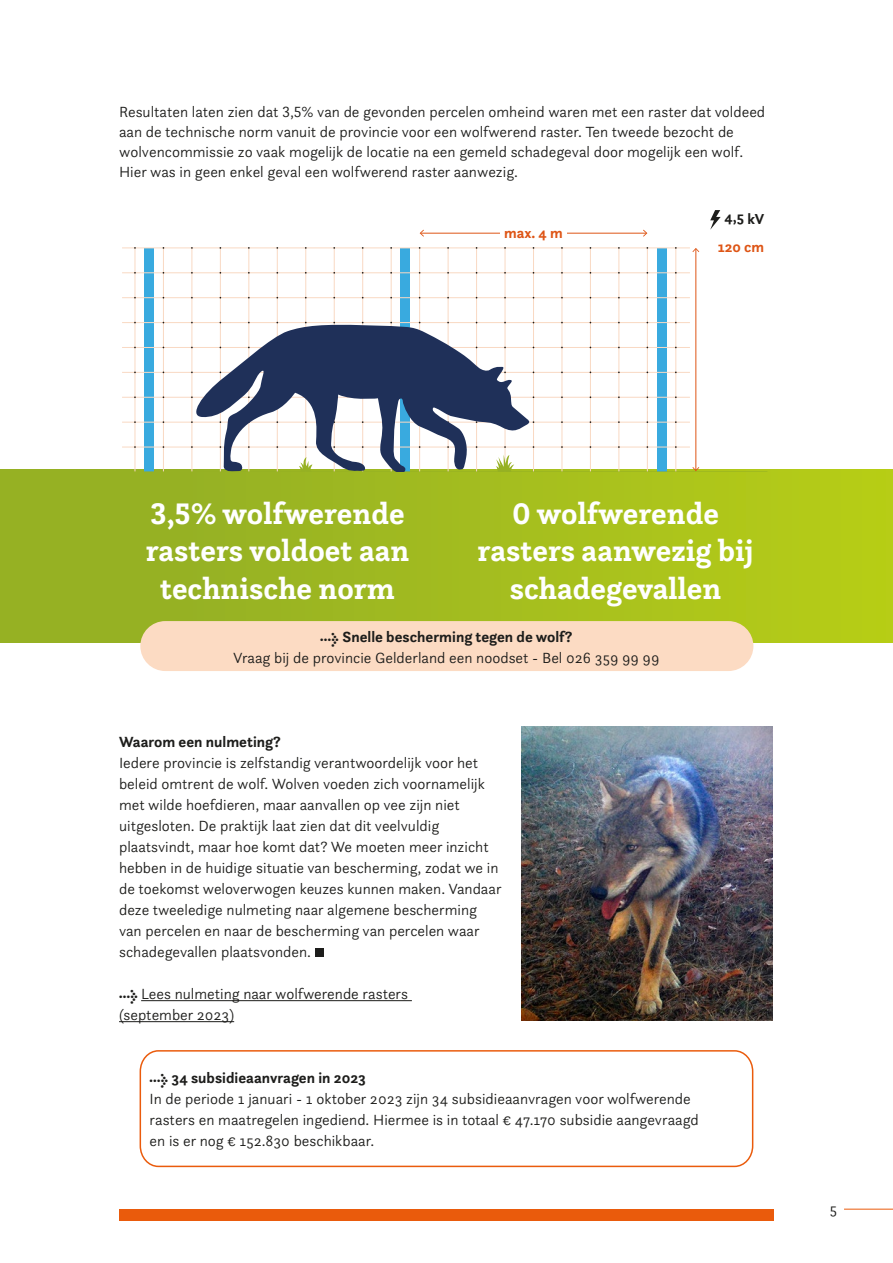
<style>
.page{position:relative;width:893px;height:1263px;background:#fff}
.page>*{position:absolute;margin:0;border:0;box-sizing:border-box;transform-origin:0 0}
.t1{font:700 31.05px/37.2px "Questa Slab";color:#fff;text-align:center}
.Lopende_tekst{font:300 15.3px/20px "Questa Sans";color:#1d1d1b}
.Lopende_tekst-2{font:700 15.3px "Questa Sans";color:#1d1d1b}
.t2{font:700 15.15px/30.6px "Questa Sans";color:#1d1d1b;text-align:center}
.t3{font:700 15.15px "Questa Sans";color:#de5516}
.s1{color:#de5516}
.s2{font-family:"Meta Pro"}
.s3{font-family:"Meta Pro";font-weight:700}
</style>
<div class="page">
<div style="left:0;top:470px;width:893px;height:172px;background:linear-gradient(to right,#90ac26,#b5cc17)"></div>
<div style="left:140px;top:621px;width:613px;height:50px;background:#fcdbc3;border-radius:25px"></div>
<hr style="left:844px;top:1209px;width:49px;height:1px;background:#ea5b0c">
<div style="left:144px;top:248px;width:10px;height:223px;background:#39aadf"></div>
<div style="left:401px;top:248px;width:9px;height:223px;background:#39aadf"></div>
<div style="left:657px;top:248px;width:9px;height:223px;background:#39aadf"></div>
<hr style="left:135px;top:248px;width:1px;height:223px;background:#f9d9c3">
<hr style="left:163px;top:248px;width:1px;height:223px;background:#f9d9c3">
<hr style="left:191px;top:248px;width:1px;height:223px;background:#f9d9c3">
<hr style="left:220px;top:248px;width:1px;height:223px;background:#f9d9c3">
<hr style="left:248px;top:248px;width:1px;height:223px;background:#f9d9c3">
<hr style="left:277px;top:248px;width:1px;height:223px;background:#f9d9c3">
<hr style="left:305px;top:248px;width:1px;height:223px;background:#f9d9c3">
<hr style="left:334px;top:248px;width:1px;height:223px;background:#f9d9c3">
<hr style="left:362px;top:248px;width:1px;height:223px;background:#f9d9c3">
<hr style="left:391px;top:248px;width:1px;height:223px;background:#f9d9c3">
<hr style="left:419px;top:248px;width:1px;height:223px;background:#f9d9c3">
<hr style="left:448px;top:248px;width:1px;height:223px;background:#f9d9c3">
<hr style="left:476px;top:248px;width:1px;height:223px;background:#f9d9c3">
<hr style="left:505px;top:248px;width:1px;height:223px;background:#f9d9c3">
<hr style="left:533px;top:248px;width:1px;height:223px;background:#f9d9c3">
<hr style="left:561px;top:248px;width:1px;height:223px;background:#f9d9c3">
<hr style="left:590px;top:248px;width:1px;height:223px;background:#f9d9c3">
<hr style="left:618px;top:248px;width:1px;height:223px;background:#f9d9c3">
<hr style="left:647px;top:248px;width:1px;height:223px;background:#f9d9c3">
<hr style="left:675px;top:248px;width:1px;height:223px;background:#f9d9c3">
<hr style="left:122px;top:247px;width:568px;height:1px;background:#f9d9c3">
<hr style="left:122px;top:272px;width:568px;height:1px;background:#f9d9c3">
<hr style="left:122px;top:297px;width:568px;height:1px;background:#f9d9c3">
<hr style="left:122px;top:322px;width:568px;height:1px;background:#f9d9c3">
<hr style="left:122px;top:347px;width:568px;height:1px;background:#f9d9c3">
<hr style="left:122px;top:372px;width:568px;height:1px;background:#f9d9c3">
<hr style="left:122px;top:397px;width:568px;height:1px;background:#f9d9c3">
<hr style="left:122px;top:422px;width:568px;height:1px;background:#f9d9c3">
<hr style="left:122px;top:447px;width:568px;height:1px;background:#f9d9c3">
<hr style="left:122px;top:471px;width:645px;height:1px;background:#96b123">
<svg style="left:187px;top:324px;width:345px;height:147px"></svg>
<hr style="left:695px;top:249px;width:1px;height:221px;background:#de5516">
<svg style="left:692px;top:248px;width:7px;height:4px"></svg>
<svg style="left:692px;top:467px;width:7px;height:4px"></svg>
<svg style="left:710px;top:210px;width:11px;height:20px"></svg>
<hr style="left:421px;top:233px;width:225px;height:1px;background:#de5516">
<svg style="left:420px;top:230px;width:4px;height:7px"></svg>
<svg style="left:643px;top:230px;width:4px;height:7px"></svg>
<div style="left:500px;top:227px;width:67px;height:13px;background:#fff"></div>
<img style="left:521px;top:726px;width:252px;height:294px">
<svg style="left:139px;top:1050px;width:615px;height:118px"></svg>
<hr style="left:141px;top:1000px;width:271px;height:1px;background:#1d1d1b">
<hr style="left:119px;top:1021px;width:115px;height:1px;background:#1d1d1b">
<div style="left:315px;top:948px;width:9px;height:9px;background:#1d1d1b"></div>
<div style="left:119px;top:1209px;width:655px;height:11px;background:#ea5b0c"></div>
<p class="Lopende_tekst" style="left:119px;top:102px;width:648px">Resultaten laten zien dat 3,5% van de gevonden percelen omheind waren met een raster dat voldeed aan de technische norm vanuit de provincie voor een wolfwerend raster. Ten tweede bezocht de wolvencommissie zo vaak mogelijk de locatie na een gemeld schadegeval door mogelijk een wolf.<br>Hier was in geen enkel geval een wolfwerend raster aanwezig.</p>
<p class="t2" style="left:718px;top:201px;width:48px">4,5 kV<br><span class="s1">120 cm</span></p>
<p class="t3" style="left:504px;top:223px;width:60px">max. 4 m</p>
<p class="t1" style="left:146px;top:494px;width:265px">3,5% wolfwerende rasters voldoet aan technische norm</p>
<p class="t1" style="left:478px;top:494px;width:277px">0 wolfwerende rasters aanwezig bij schadegevallen</p>
<p class="Lopende_tekst-2" style="left:320px;top:627px;width:254px"><span class="s2">→</span> Snelle bescherming tegen de wolf?</p>
<p class="Lopende_tekst" style="left:233px;top:648px;width:428px">Vraag bij de provincie Gelderland een noodset - Bel 026 359 99 99</p>
<h3 class="Lopende_tekst-2" style="left:119px;top:732px;width:163px">Waarom een nulmeting?</h3>
<p class="Lopende_tekst" style="left:119px;top:753px;width:361px">Iedere provincie is zelfstandig verantwoordelijk voor het</p>
<p class="Lopende_tekst" style="left:119px;top:774px;width:367px">beleid omtrent de wolf. Wolven voeden zich voornamelijk</p>
<p class="Lopende_tekst" style="left:119px;top:795px;width:342px">met wilde hoefdieren, maar aanvallen op vee zijn niet</p>
<p class="Lopende_tekst" style="left:119px;top:816px;width:322px">uitgesloten. De praktijk laat zien dat dit veelvuldig</p>
<p class="Lopende_tekst" style="left:119px;top:837px;width:371px">plaatsvindt, maar hoe komt dat? We moeten meer inzicht</p>
<p class="Lopende_tekst" style="left:119px;top:858px;width:381px">hebben in de huidige situatie van bescherming, zodat we in</p>
<p class="Lopende_tekst" style="left:119px;top:879px;width:384px">de toekomst weloverwogen keuzes kunnen maken. Vandaar</p>
<p class="Lopende_tekst" style="left:119px;top:900px;width:359px">deze tweeledige nulmeting naar algemene bescherming</p>
<p class="Lopende_tekst" style="left:119px;top:921px;width:362px">van percelen en naar de bescherming van percelen waar</p>
<p class="Lopende_tekst" style="left:119px;top:942px;width:193px">schadegevallen plaatsvonden.</p>
<p class="Lopende_tekst" style="left:119px;top:983px;width:291px"><span class="s3">→</span> Lees nulmeting naar wolfwerende rasters</p>
<p class="Lopende_tekst" style="left:119px;top:1004px;width:117px">(september 2023)</p>
<h3 class="Lopende_tekst-2" style="left:150px;top:1068px;width:218px"><span class="s2">→</span> 34 subsidieaanvragen in 2023</h3>
<p class="Lopende_tekst" style="left:150px;top:1088px;width:551px;line-height:21px">In de periode 1 januari - 1 oktober 2023 zijn 34 subsidieaanvragen voor wolfwerende rasters en maatregelen ingediend. Hiermee is in totaal € 47.170 subsidie aangevraagd en is er nog € 152.830 beschikbaar.</p>
<p class="Lopende_tekst" style="left:830px;top:1198px;width:9px">5</p>
</div>
